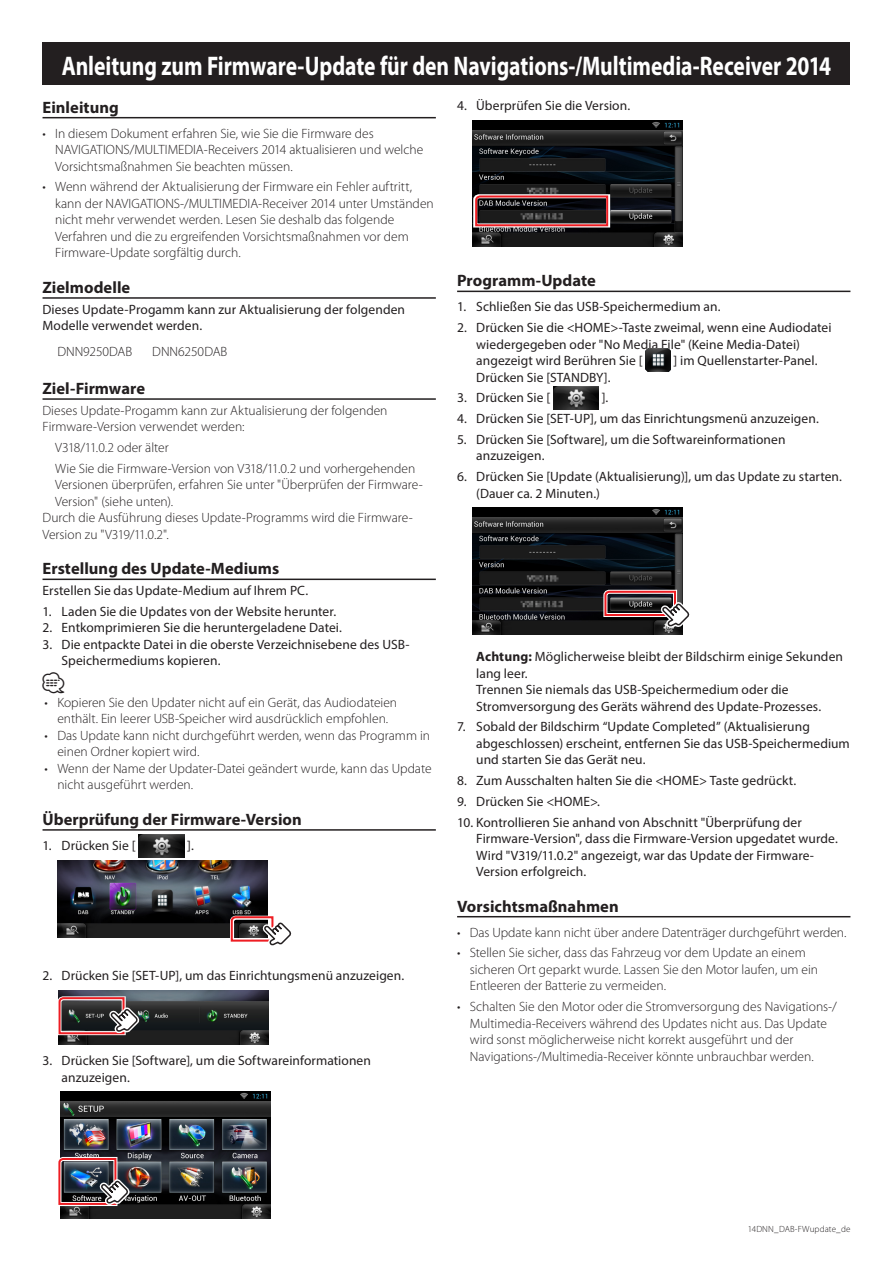
<style>
.page{position:relative;width:893px;height:1263px;background:#fff}
.page>*{position:absolute;margin:0;border:0;box-sizing:border-box;transform-origin:0 0}
.t1{font:700 27px "Myriad Pro";letter-spacing:-.005em;color:#fff;scale:.8 1}
.t2{font:21px "JKCE2 Car Symble";color:#231f20}
.t3{font:700 16.5px "Myriad Pro";color:#231f20}
.t4{font:300 13.5px/16.5px "Myriad Pro";color:#231f20}
.t5{font:13.5px/16.5px "Myriad Pro";letter-spacing:.005em;color:#231f20}
.t6{font:300 9px "Myriad Pro";letter-spacing:.01em;color:#231f20}
.s1{font-weight:700}
</style>
<div class="page">
<div style="left:43px;top:43px;width:807px;height:42px;background:#231f20"></div>
<hr style="left:43px;top:117px;width:393px;height:1px;background:#231f20">
<hr style="left:43px;top:297px;width:393px;height:2px;background:#231f20">
<hr style="left:43px;top:398px;width:393px;height:2px;background:#231f20">
<hr style="left:43px;top:579px;width:393px;height:1px;background:#231f20">
<hr style="left:43px;top:829px;width:393px;height:2px;background:#231f20">
<img style="left:138px;top:834px;width:46px;height:23px">
<img style="left:57px;top:860px;width:211px;height:77px">
<svg style="left:228px;top:914px;width:64px;height:32px"></svg>
<img style="left:58px;top:990px;width:211px;height:54px">
<svg style="left:58px;top:994px;width:82px;height:43px;background:#675557"></svg>
<img style="left:60px;top:1092px;width:211px;height:126px">
<svg style="left:58px;top:1155px;width:72px;height:53px;background:#695d66"></svg>
<hr style="left:457px;top:291px;width:393px;height:1px;background:#231f20">
<hr style="left:457px;top:916px;width:393px;height:1px;background:#231f20">
<img style="left:472px;top:120px;width:210px;height:127px">
<svg style="left:472px;top:192px;width:140px;height:38px;background:#533a3c"></svg>
<img style="left:645px;top:349px;width:26px;height:23px">
<img style="left:553px;top:387px;width:46px;height:23px">
<img style="left:472px;top:508px;width:210px;height:126px">
<svg style="left:601px;top:588px;width:89px;height:41px"></svg>
<h1 class="t1" style="left:62px;top:48px;width:963px">Anleitung zum Firmware-Update für den Navigations-/Multimedia-Receiver 2014</h1>
<p class="t3" style="left:43px;top:96px;width:78px">Einleitung</p>
<p class="t4" style="left:55px;top:125px;width:320px">In diesem Dokument erfahren Sie, wie Sie die Firmware des</p>
<p class="t5" style="left:476px;top:97px;width:155px">Überprüfen Sie die Version.</p>
<p class="t5" style="left:457px;top:97px;width:11px">4.</p>
<p class="t4" style="left:43px;top:125px;width:5px">•</p>
<p class="t4" style="left:43px;top:179px;width:5px">•</p>
<p class="t4" style="left:55px;top:142px;width:370px">NAVIGATIONS/MULTIMEDIA-Receivers 2014 aktualisieren und welche<br>Vorsichtsmaßnahmen Sie beachten müssen.</p>
<p class="t4" style="left:55px;top:179px;width:358px">Wenn während der Aktualisierung der Firmware ein Fehler auftritt,</p>
<p class="t4" style="left:55px;top:195px;width:380px">kann der NAVIGATIONS-/MULTIMEDIA-Receiver 2014 unter Umständen nicht mehr verwendet werden. Lesen Sie deshalb das folgende Verfahren und die zu ergreifenden Vorsichtsmaßnahmen vor dem Firmware-Update sorgfältig durch.</p>
<p class="t3" style="left:43px;top:277px;width:89px">Zielmodelle</p>
<p class="t5" style="left:43px;top:301px;width:364px">Dieses Update-Progamm kann zur Aktualisierung der folgenden<br>Modelle verwendet werden.</p>
<p class="t4" style="left:152px;top:344px;width:77px">DNN6250DAB</p>
<p class="t4" style="left:57px;top:344px;width:76px">DNN9250DAB</p>
<p class="t3" style="left:43px;top:378px;width:104px">Ziel-Firmware</p>
<p class="t4" style="left:43px;top:402px;width:346px">Dieses Update-Progamm kann zur Aktualisierung der folgenden<br>Firmware-Version verwendet werden:</p>
<p class="t4" style="left:55px;top:437px;width:362px;line-height:20.7px">V318/11.0.2 oder älter<br>Wie Sie die Firmware-Version von V318/11.0.2 und vorhergehenden</p>
<p class="t4" style="left:55px;top:493px;width:119px">Version" (siehe unten .(</p>
<p class="t4" style="left:55px;top:477px;width:369px">Versionen überprüfen, erfahren Sie unter "Überprüfen der Firmware-</p>
<p class="t4" style="left:43px;top:526px;width:128px">Version zu V" 319/11.0.2 ."</p>
<p class="t4" style="left:43px;top:510px;width:372px">Durch die Ausführung dieses Update-Programms wird die Firmware-</p>
<p class="t3" style="left:43px;top:558px;width:238px">Erstellung des Update-Mediums</p>
<p class="t5" style="left:62px;top:580px;width:276px;line-height:20.7px;text-indent:-19px">Erstellen Sie das Update-Medium auf Ihrem PC.<br>Laden Sie die Updates von der Website herunter.</p>
<p class="t5" style="left:43px;top:603px;width:11px">1.</p>
<p class="t5" style="left:43px;top:619px;width:11px">2.</p>
<p class="t5" style="left:62px;top:619px;width:282px">Entkomprimieren Sie die heruntergeladene Datei.</p>
<p class="t5" style="left:62px;top:636px;width:349px">Die entpackte Datei in die oberste Verzeichnisebene des USB-</p>
<p class="t5" style="left:43px;top:636px;width:11px">3.</p>
<h2 class="t2" style="left:43px;top:672px;width:23px">⁄</h2>
<p class="t4" style="left:57px;top:694px;width:341px">Kopieren Sie den Updater nicht auf ein Gerät, das Audiodateien</p>
<p class="t5" style="left:62px;top:652px;width:160px">Speichermediums kopieren.</p>
<p class="t4" style="left:45px;top:694px;width:5px">•</p>
<p class="t4" style="left:45px;top:727px;width:5px">•</p>
<p class="t4" style="left:45px;top:760px;width:5px">•</p>
<p class="t4" style="left:57px;top:711px;width:374px">enthält. Ein leerer USB-Speicher wird ausdrücklich empfohlen.<br>Das Update kann nicht durchgeführt werden, wenn das Programm in</p>
<p class="t4" style="left:57px;top:744px;width:376px">einen Ordner kopiert wird.<br>Wenn der Name der Updater-Datei geändert wurde, kann das Update</p>
<p class="t4" style="left:57px;top:777px;width:137px">nicht ausgeführt werden.</p>
<p class="t3" style="left:43px;top:808px;width:261px">Überprüfung der Firmware-Version</p>
<p class="t5" style="left:187px;top:837px;width:8px">.[</p>
<p class="t5" style="left:62px;top:837px;width:75px">Drücken Sie ]</p>
<p class="t5" style="left:43px;top:837px;width:11px">1.</p>
<p class="t5" style="left:43px;top:967px;width:11px">2.</p>
<p class="t5" style="left:62px;top:967px;width:344px">Drücken Sie [SET-UP ,] um das Einrichtungsmenü anzuzeigen.</p>
<p class="t5" style="left:43px;top:1052px;width:11px">3.</p>
<p class="t5" style="left:62px;top:1052px;width:311px">Drücken Sie [Software ,] um die Softwareinformationen</p>
<p class="t5" style="left:62px;top:1069px;width:70px">anzuzeigen.</p>
<p class="t3" style="left:457px;top:270px;width:140px">Programm-Update</p>
<p class="t5" style="left:476px;top:298px;width:246px">Schließen Sie das USB-Speichermedium an.</p>
<p class="t5" style="left:457px;top:298px;width:11px">1.</p>
<p class="t5" style="left:457px;top:319px;width:11px">2.</p>
<p class="t5" style="left:476px;top:319px;width:357px">Drücken Sie die &lt;HOME&gt;-Taste zweimal, wenn eine Audiodatei</p>
<p class="t5" style="left:457px;top:389px;width:11px">3.</p>
<p class="t5" style="left:673px;top:336px;width:146px;text-indent:-197px">wiedergegeben oder "No Media File" (Keine Media-Datei(<br>] im Quellenstarter-Panel.</p>
<p class="t5" style="left:476px;top:352px;width:168px">angezeigt wird Berühren Sie [<br>Drücken Sie [STANDBY .[</p>
<p class="t5" style="left:602px;top:389px;width:8px">.[</p>
<p class="t5" style="left:476px;top:389px;width:75px">Drücken Sie ]</p>
<p class="t5" style="left:457px;top:410px;width:11px">4.</p>
<p class="t5" style="left:476px;top:410px;width:344px">Drücken Sie [SET-UP ,] um das Einrichtungsmenü anzuzeigen.</p>
<p class="t5" style="left:457px;top:431px;width:11px">5.</p>
<p class="t5" style="left:476px;top:431px;width:311px">Drücken Sie [Software ,] um die Softwareinformationen</p>
<p class="t5" style="left:457px;top:468px;width:11px">6.</p>
<p class="t5" style="left:476px;top:445px;width:367px;line-height:20.7px">anzuzeigen.<br>Drücken Sie [Update (Aktualisierung ,) ] um das Update zu starten.</p>
<p class="t5" style="left:476px;top:485px;width:125px">(Dauer ca 2. Minuten (.</p>
<p class="t5" style="left:457px;top:718px;width:10px">7.</p>
<p class="t5" style="left:457px;top:772px;width:11px">8.</p>
<p class="t5" style="left:476px;top:648px;width:368px"><span class="s1">Achtung:</span> Möglicherweise bleibt der Bildschirm einige Sekunden lang leer.<br>Trennen Sie niemals das USB-Speichermedium oder die Stromversorgung des Geräts während des Update-Prozesses.</p>
<p class="t5" style="left:476px;top:718px;width:335px">Sobald der Bildschirm “Update Completed” (Aktualisierung</p>
<p class="t5" style="left:476px;top:735px;width:375px">abgeschlossen) erscheint, entfernen Sie das USB-Speichermedium und starten Sie das Gerät neu.</p>
<p class="t5" style="left:476px;top:772px;width:322px">Zum Ausschalten halten Sie die &lt;HOME&gt; Taste gedrückt.</p>
<p class="t5" style="left:476px;top:793px;width:125px">Drücken Sie &lt;HOME .&lt;</p>
<p class="t5" style="left:457px;top:793px;width:11px">9.</p>
<p class="t5" style="left:476px;top:814px;width:363px;text-indent:-19px">10. Kontrollieren Sie anhand von Abschnitt "Überprüfung der<br>Firmware-Version ," dass die Firmware-Version upgedatet wurde.</p>
<p class="t5" style="left:476px;top:863px;width:111px">Version erfolgreich.</p>
<p class="t5" style="left:476px;top:847px;width:339px">Wird V" 319/11.0.2" angezeigt, war das Update der Firmware-</p>
<p class="t3" style="left:457px;top:895px;width:163px">Vorsichtsmaßnahmen</p>
<p class="t4" style="left:470px;top:924px;width:378px">Das Update kann nicht über andere Datenträger durchgeführt werden.</p>
<p class="t4" style="left:457px;top:924px;width:5px">•</p>
<p class="t4" style="left:457px;top:945px;width:5px">•</p>
<p class="t4" style="left:457px;top:999px;width:5px">•</p>
<p class="t4" style="left:470px;top:945px;width:337px">Stellen Sie sicher, dass das Fahrzeug vor dem Update an einem</p>
<p class="t4" style="left:470px;top:961px;width:350px">sicheren Ort geparkt wurde. Lassen Sie den Motor laufen, um ein<br>Entleeren der Batterie zu vermeiden.</p>
<p class="t4" style="left:470px;top:999px;width:368px">Schalten Sie den Motor oder die Stromversorgung des Navigations-/</p>
<p class="t4" style="left:470px;top:1015px;width:359px">Multimedia-Receivers während des Updates nicht aus. Das Update wird sonst möglicherweise nicht korrekt ausgeführt und der<br>Navigations-/Multimedia-Receiver könnte unbrauchbar werden.</p>
<p class="t6" style="left:748px;top:1224px;width:104px">14DNN_DAB-FWupdate_de</p>
</div>
